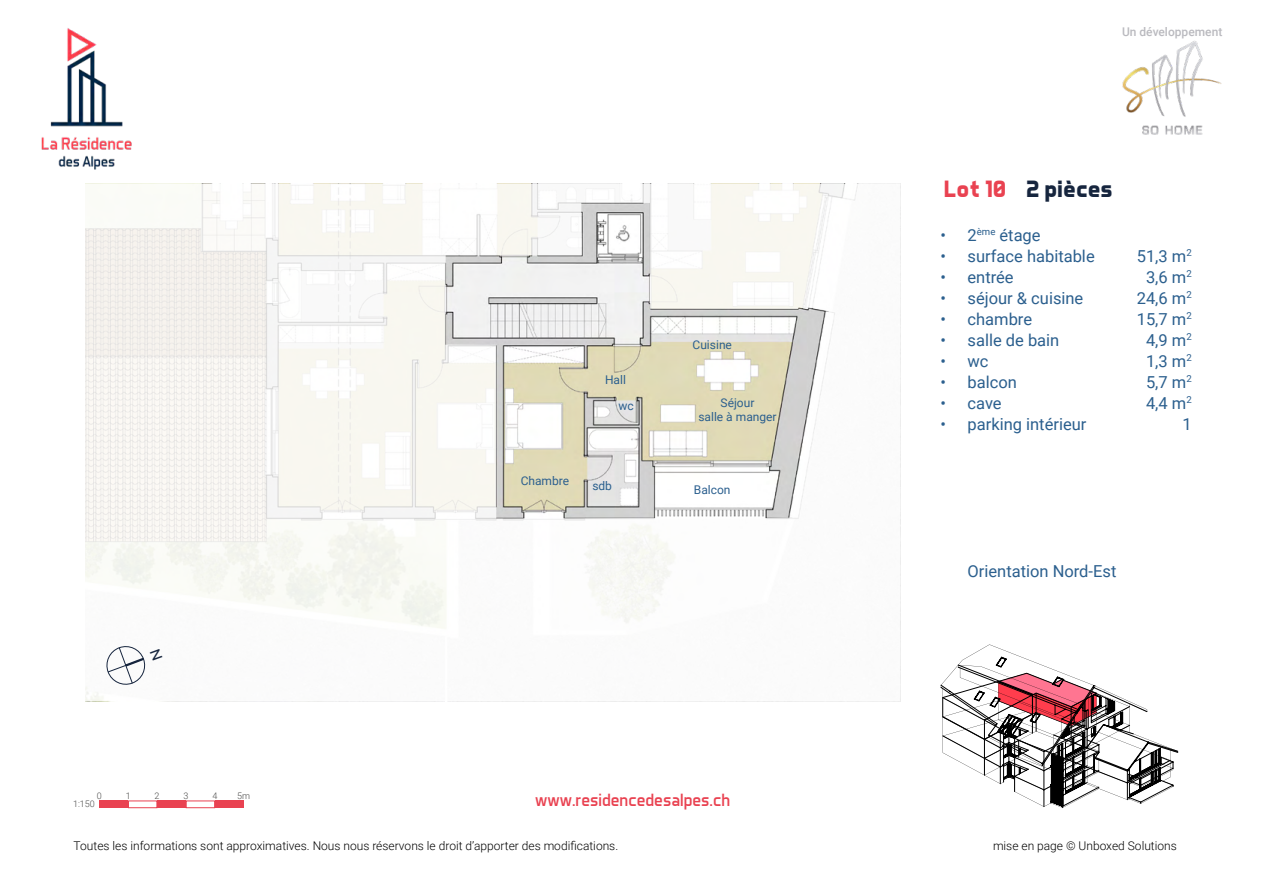
<style>
.page{position:relative;width:1263px;height:893px;background:#fff}
.page>*{position:absolute;margin:0;border:0;box-sizing:border-box;transform-origin:0 0}
.t1{font:700 24px "Aero Matics";color:#16253e}
.t2{font:18px "Aero Matics";color:#e94251}
.t3{font:16.5px "Roboto";color:#2b5f8e}
.t4{font:300 12px "Roboto";color:#000}
.t5{font:12px/14.4px "Roboto";color:#2b5f8e;text-align:center}
.t6{font:500 12px "Roboto";color:#bababf}
.t7{font:300 9px "Roboto";color:#4a4a49}
.s1{color:#e94251}
</style>
<div class="page">
<img style="left:1122px;top:41px;width:100px;height:94px">
<img style="left:41px;top:28px;width:91px;height:142px">
<div style="left:99px;top:801px;width:29px;height:7px;background:#e94251"></div>
<div style="left:128px;top:801px;width:29px;height:7px;border:1px solid #e94251"></div>
<div style="left:157px;top:801px;width:29px;height:7px;background:#e94251"></div>
<div style="left:186px;top:801px;width:29px;height:7px;border:1px solid #e94251"></div>
<div style="left:215px;top:801px;width:29px;height:7px;background:#e94251"></div>
<svg style="left:85px;top:184px;width:773px;height:517px;fill:#f9f8f5"></svg>
<svg style="left:941px;top:644px;width:237px;height:164px"></svg>
<svg style="left:105px;top:644px;width:57px;height:43px"></svg>
<p class="t7" style="left:97px;top:789px;width:6px">0</p>
<p class="t7" style="left:126px;top:789px;width:6px">1</p>
<p class="t7" style="left:155px;top:789px;width:6px">2</p>
<p class="t7" style="left:183px;top:789px;width:6px">3</p>
<p class="t7" style="left:212px;top:789px;width:6px">4</p>
<p class="t7" style="left:237px;top:789px;width:14px">5m</p>
<p class="t7" style="left:73px;top:798px;width:23px">1:150</p>
<p class="t5" style="left:618px;top:367px;width:17px;line-height:25.5px;text-align:left;text-indent:-13px">Hall wc</p>
<p class="t5" style="left:521px;top:473px;width:50px">Chambre</p>
<p class="t5" style="left:592px;top:478px;width:21px">sdb</p>
<p class="t5" style="left:692px;top:337px;width:41px">Cuisine</p>
<p class="t5" style="left:698px;top:395px;width:80px">Séjour<br>salle à manger</p>
<p class="t5" style="left:694px;top:482px;width:38px">Balcon</p>
<p class="t2" style="left:535px;top:790px;width:197px">www.residencedesalpes.ch</p>
<p class="t6" style="left:1122px;top:23px;width:102px">Un développement</p>
<h1 class="t1" style="left:944px;top:175px;width:171px"><span class="s1">Lot 10</span> 2 pièces</h1>
<p class="t3" style="left:940px;top:223px;width:102px">• 2<sup>ème</sup> étage</p>
<p class="t3" style="left:940px;top:244px;width:156px">• surface habitable</p>
<p class="t3" style="left:1137px;top:244px;width:56px">51,3 m<sup>2</sup></p>
<p class="t3" style="left:940px;top:265px;width:75px">• entrée</p>
<p class="t3" style="left:1146px;top:265px;width:47px">3,6 m<sup>2</sup></p>
<p class="t3" style="left:940px;top:286px;width:144px">• séjour &amp; cuisine</p>
<p class="t3" style="left:1137px;top:286px;width:56px">24,6 m<sup>2</sup></p>
<p class="t3" style="left:940px;top:307px;width:93px">• chambre</p>
<p class="t3" style="left:1137px;top:307px;width:56px">15,7 m<sup>2</sup></p>
<p class="t3" style="left:940px;top:328px;width:120px">• salle de bain</p>
<p class="t3" style="left:1146px;top:328px;width:47px">4,9 m<sup>2</sup></p>
<p class="t3" style="left:940px;top:349px;width:50px">• wc</p>
<p class="t3" style="left:1146px;top:349px;width:47px">1,3 m<sup>2</sup></p>
<p class="t3" style="left:940px;top:370px;width:78px">• balcon</p>
<p class="t3" style="left:1146px;top:370px;width:47px">5,7 m<sup>2</sup></p>
<p class="t3" style="left:940px;top:391px;width:63px">• cave</p>
<p class="t3" style="left:1146px;top:391px;width:47px">4,4 m<sup>2</sup></p>
<p class="t3" style="left:940px;top:412px;width:147px">• parking intérieur</p>
<p class="t3" style="left:1182px;top:412px;width:11px">1</p>
<p class="t3" style="left:967px;top:559px;width:150px">Orientation Nord-Est</p>
<p class="t4" style="left:74px;top:837px;width:546px">Toutes les informations sont approximatives. Nous nous réservons le droit d’apporter des modifications.</p>
<p class="t4" style="left:993px;top:837px;width:185px">mise en page © Unboxed Solutions</p>
</div>
